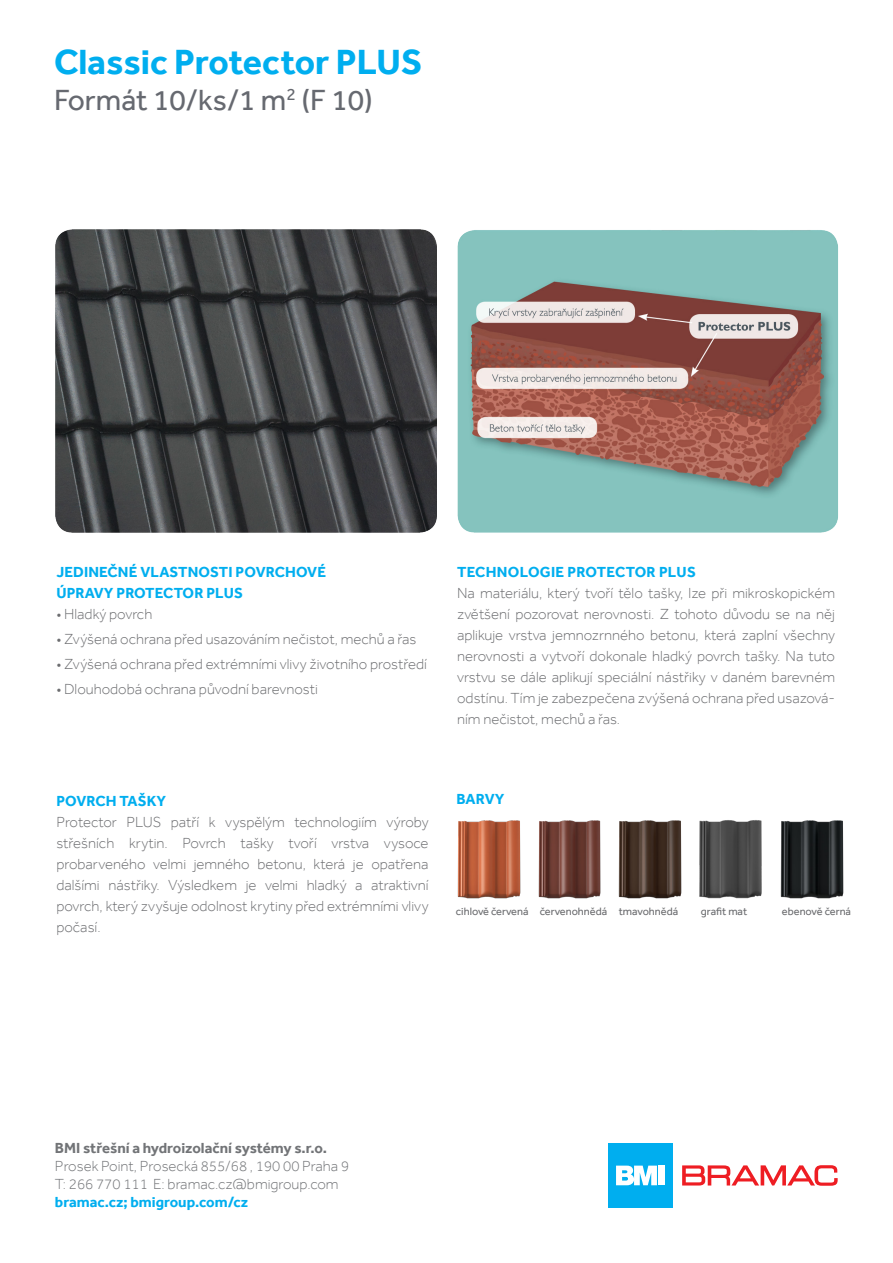
<style>
.page{position:relative;width:893px;height:1263px;background:#fff}
.page>*{position:absolute;margin:0;border:0;box-sizing:border-box;transform-origin:0 0}
.t1{font:700 36px "Effra";color:#00aeef}
.t2{font:30px "Effra";color:#666970}
.t3{font:300 15px/21px "Effra";color:#6c6d70;text-align:justify}
.t4{font:700 15px "Effra";letter-spacing:.01em;color:#00aeef}
.t5{font:300 15px "Effra";color:#727477}
.t6{font:700 15px "Effra";color:#727477}
.t7{font:10.95px "Effra";color:#6c6d70}
</style>
<div class="page">
<img style="left:55px;top:230px;width:381px;height:302px">
<img style="left:457px;top:230px;width:381px;height:303px">
<svg style="left:682px;top:1165px;width:156px;height:21px"></svg>
<div style="left:608px;top:1143px;width:65px;height:65px;background:#00aeef"></div>
<svg style="left:616px;top:1165px;width:41px;height:20px"></svg>
<div style="left:659px;top:1165px;width:6px;height:20px;background:#fff"></div>
<img style="left:699px;top:820px;width:63px;height:79px">
<img style="left:780px;top:820px;width:64px;height:79px">
<img style="left:457px;top:820px;width:64px;height:79px">
<img style="left:618px;top:820px;width:64px;height:79px">
<img style="left:538px;top:820px;width:63px;height:79px">
<p class="t1" style="left:54px;top:40px;width:370px">Classic Protector PLUS</p>
<p class="t2" style="left:54px;top:82px;width:320px">Formát 10/ks/1 m<sup>2</sup> (F 10)</p>
<p class="t4" style="left:56px;top:563px;width:271px">JEDINEČNÉ VLASTNOSTI POVRCHOVÉ</p>
<p class="t4" style="left:56px;top:584px;width:188px">ÚPRAVY PROTECTOR PLUS</p>
<p class="t3" style="left:56px;top:603px;width:97px">• Hladký povrch</p>
<p class="t3" style="left:56px;top:628px;width:362px">• Zvýšená ochrana před usazováním nečistot, mechů a řas</p>
<p class="t3" style="left:56px;top:653px;width:372px">• Zvýšená ochrana před extrémními vlivy životního prostředí</p>
<p class="t3" style="left:56px;top:679px;width:263px">• Dlouhodobá ochrana původní barevnosti</p>
<p class="t4" style="left:56px;top:792px;width:111px">POVRCH TAŠKY</p>
<p class="t3" style="left:56px;top:812px;width:374px">Protector PLUS patří k vyspělým technologiím výroby střešních krytin. Povrch tašky tvoří vrstva vysoce probarveného velmi jemného betonu, která je opatřena dalšími nástřiky. Výsledkem je velmi hladký a atraktivní povrch, který zvyšuje odolnost krytiny před extrémními vlivy počasí.</p>
<p class="t4" style="left:457px;top:563px;width:240px">TECHNOLOGIE PROTECTOR PLUS</p>
<p class="t3" style="left:457px;top:582px;width:379px">Na materiálu, který tvoří tělo tašky, lze při mikroskopickém zvětšení pozorovat nerovnosti. Z tohoto důvodu se na něj aplikuje vrstva jemnozrnného betonu, která zaplní všechny nerovnosti a vytvoří dokonale hladký povrch tašky. Na tuto vrstvu se dále aplikují speciální nástřiky v daném barevném odstínu. Tím je zabezpečena zvýšená ochrana před usazová&shy;ním nečistot, mechů a řas.</p>
<p class="t4" style="left:457px;top:790px;width:49px">BARVY</p>
<p class="t7" style="left:456px;top:904px;width:74px">cihlově červená</p>
<p class="t7" style="left:540px;top:904px;width:69px">červenohnědá</p>
<p class="t7" style="left:619px;top:904px;width:61px">tmavohnědá</p>
<p class="t7" style="left:701px;top:904px;width:48px">grafit mat</p>
<p class="t7" style="left:782px;top:904px;width:71px">ebenově černá</p>
<p class="t6" style="left:55px;top:1139px;width:274px">BMI střešní a hydroizolační systémy s.r.o.</p>
<p class="t5" style="left:55px;top:1157px;width:296px">Prosek Point, Prosecká 855/68 , 190 00 Praha 9</p>
<p class="t5" style="left:55px;top:1175px;width:285px">T: 266 770 111 E: bramac.cz@bmigroup.com</p>
<p class="t4" style="left:55px;top:1193px;width:195px">bramac.cz; bmigroup.com/cz</p>
</div>
